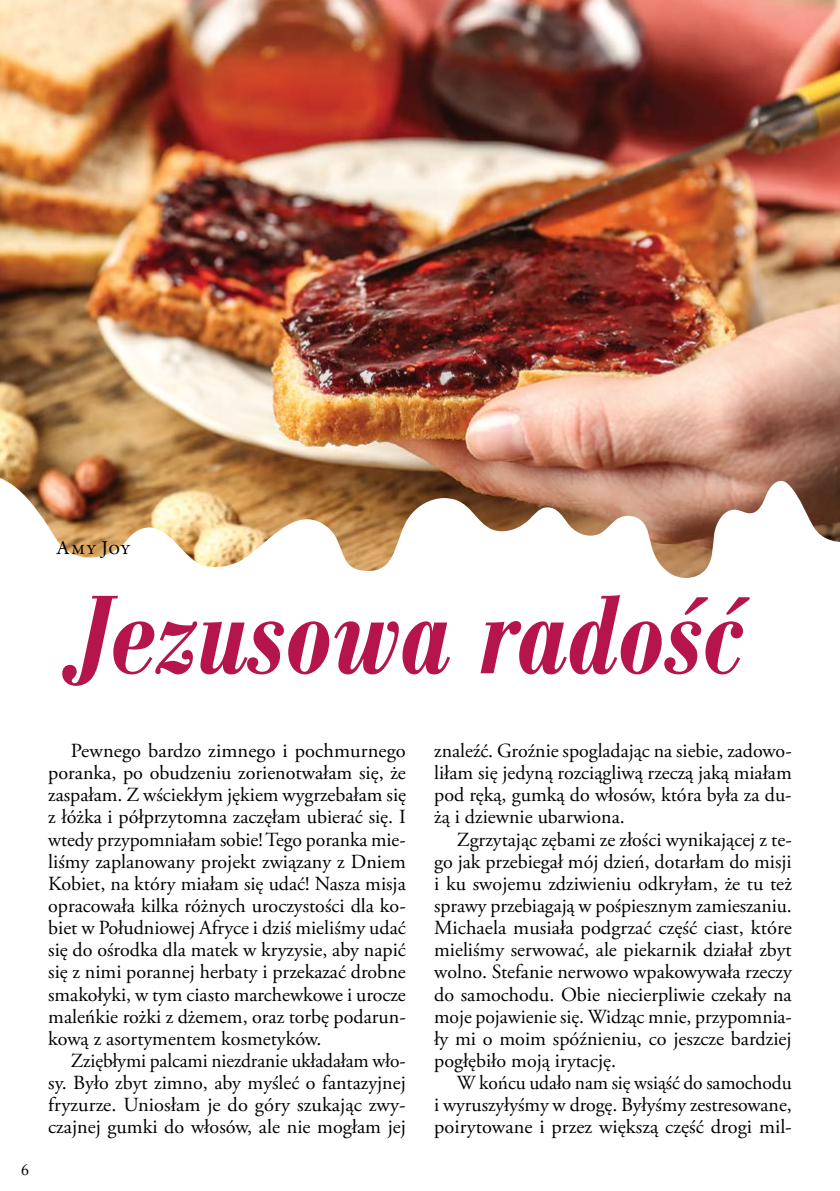
<style>
.page{position:relative;width:840px;height:1191px;background:#fff}
.page>*{position:absolute;margin:0;border:0;box-sizing:border-box;transform-origin:0 0}
.t1{font:116px "Bodoni Antiqua TOT Dem Bol Con Ita";color:#b5144c}
.t2{font:20px/22.2px "Adobe Garamond Pro";color:#000;text-align:justify}
.t3{font:20px "Garamond Premr Pro";letter-spacing:.03em;color:#000}
.t4{font:16px "Adobe Caslon Pro";color:#000}
</style>
<div class="page">
<img style="left:0;top:0;width:839px;height:578px">
<p class="t3" style="left:56px;top:536px;width:76px">Amy Joy</p>
<h1 class="t1" style="left:69px;top:573px;width:674px">Jezusowa radość</h1>
<p class="t4" style="left:21px;top:1160px;width:9px">6</p>
<p class="t2" style="left:48px;top:740px;width:359px;text-indent:23px">Pewnego bardzo zimnego i pochmurnego poranka, po obudzeniu zorienotwałam się, że zaspałam. Z wściekłym jękiem wygrzebałam się z łóżka i półprzytomna zaczęłam ubierać się. I wtedy przypomniałam sobie! Tego poranka mie&shy;liśmy zaplanowany projekt związany z Dniem Kobiet, na który miałam się udać! Nasza misja opracowała kilka różnych uroczystości dla ko&shy;biet w Południowej Afryce i dziś mieliśmy udać się do ośrodka dla matek w kryzysie, aby napić się z nimi porannej herbaty i przekazać drobne smakołyki, w tym ciasto marchewkowe i urocze maleńkie rożki z dżemem, oraz torbę podarun&shy;kową z asortymentem kosmetyków.</p>
<p class="t2" style="left:48px;top:1050px;width:359px;text-indent:23px">Zziębłymi palcami niezdranie układałam wło&shy;sy. Było zbyt zimno, aby myśleć o fantazyjnej fryzurze. Uniosłam je do góry szukając zwy&shy;czajnej gumki do włosów, ale nie mogłam jej</p>
<p class="t2" style="left:434px;top:740px;width:359px">znaleźć. Groźnie spogladając na siebie, zadowo&shy;liłam się jedyną rozciągliwą rzeczą jaką miałam pod ręką, gumką do włosów, która była za du&shy;żą i dziewnie ubarwiona.</p>
<p class="t2" style="left:434px;top:828px;width:359px;text-indent:23px">Zgrzytając zębami ze złości wynikającej z te&shy;go jak przebiegał mój dzień, dotarłam do misji i ku swojemu zdziwieniu odkryłam, że tu też sprawy przebiagają w pośpiesznym zamieszaniu.<br>Michaela musiała podgrzać część ciast, które mieliśmy serwować, ale piekarnik działał zbyt wolno. Stefanie nerwowo wpakowywała rzeczy do samochodu. Obie niecierpliwie czekały na moje pojawienie się. Widząc mnie, przypomnia&shy;ły mi o moim spóźnieniu, co jeszcze bardziej pogłębiło moją irytację.</p>
<p class="t2" style="left:434px;top:1072px;width:359px;text-indent:23px">W końcu udało nam się wsiąść do samochodu i wyruszyłyśmy w drogę. Byłyśmy zestresowane, poirytowane i przez większą część drogi mil-</p>
</div>
